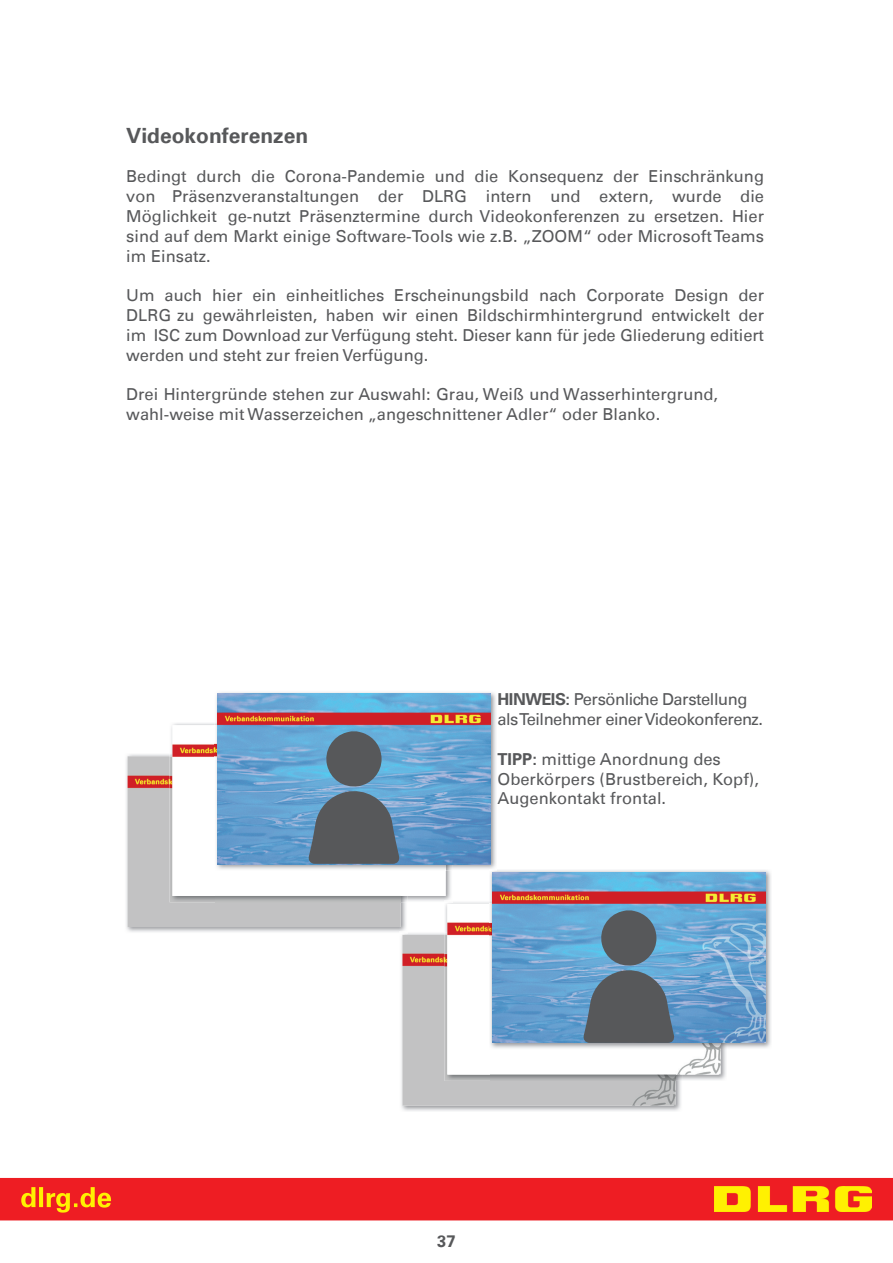
<style>
.page{position:relative;width:893px;height:1263px;background:#fff}
.page>*{position:absolute;margin:0;border:0;box-sizing:border-box;transform-origin:0 0}
.t1{font:700 21px "DLRG Univers";color:#57585a}
.t2{font:16.5px/19.8px "DLRG Univers";color:#57585a;text-align:justify}
.t3{font:16.5px/19.8px "DLRG Univers";letter-spacing:-.03em;color:#57585a}
.t4{font:700 16.5px "DLRG Univers";color:#57585a}
.s1{font-weight:700}
</style>
<div class="page">
<div style="left:0;top:1178px;width:893px;height:42px;background:#ee1d23"></div>
<img style="left:714px;top:1186px;width:158px;height:25px">
<img style="left:126px;top:754px;width:280px;height:178px">
<div style="left:128px;top:756px;width:273px;height:171px;background:#c2c2c3"></div>
<img style="left:169px;top:756px;width:46px;height:146px">
<img style="left:215px;top:896px;width:186px;height:6px">
<img style="left:172px;top:744px;width:274px;height:152px">
<img style="left:216px;top:692px;width:280px;height:177px">
<img style="left:214px;top:725px;width:232px;height:145px">
<img style="left:217px;top:693px;width:273px;height:171px">
<img style="left:401px;top:933px;width:280px;height:178px">
<img style="left:402px;top:935px;width:274px;height:171px">
<img style="left:444px;top:935px;width:46px;height:146px">
<img style="left:490px;top:1074px;width:186px;height:7px">
<img style="left:447px;top:922px;width:273px;height:152px">
<img style="left:490px;top:870px;width:281px;height:178px">
<img style="left:489px;top:904px;width:231px;height:145px">
<img style="left:492px;top:872px;width:273px;height:171px">
<svg style="left:583px;top:910px;width:92px;height:133px"></svg>
<svg style="left:308px;top:731px;width:92px;height:133px"></svg>
<p class="t1" style="left:126px;top:123px;width:184px">Videokonferenzen</p>
<p class="t2" style="left:126px;top:167px;width:639px">Bedingt durch die Corona-Pandemie und die Konsequenz der Einschränkung von Präsenzveranstaltungen der DLRG intern und extern, wurde die Möglichkeit ge-nutzt Präsenztermine durch Videokonferenzen zu ersetzen. Hier sind auf dem Markt einige Software-Tools wie z.B. „ZOOM“ oder Microsoft Teams im Einsatz.</p>
<p class="t2" style="left:126px;top:285px;width:639px">Um auch hier ein einheitliches Erscheinungsbild nach Corporate Design der DLRG zu gewährleisten, haben wir einen Bildschirmhintergrund entwickelt der im ISC zum Download zur Verfügung steht. Dieser kann für jede Gliederung editiert werden und steht zur freien Verfügung.</p>
<p class="t2" style="left:126px;top:384px;width:593px">Drei Hintergründe stehen zur Auswahl: Grau, Weiß und Wasserhintergrund, wahl-weise mit Wasserzeichen „angeschnittener Adler“ oder Blanko.</p>
<p class="t3" style="left:497px;top:690px;width:267px"><span class="s1">HINWEIS:</span> Persönliche Darstellung als Teilnehmer einer Videokonferenz.</p>
<p class="t2" style="left:497px;top:749px;width:263px;text-align:left"><span class="s1">TIPP:</span> mittige Anordnung des<br>Oberkörpers (Brustbereich, Kopf),<br>Augenkontakt frontal.</p>
<p class="t4" style="left:437px;top:1232px;width:20px">37</p>
</div>
